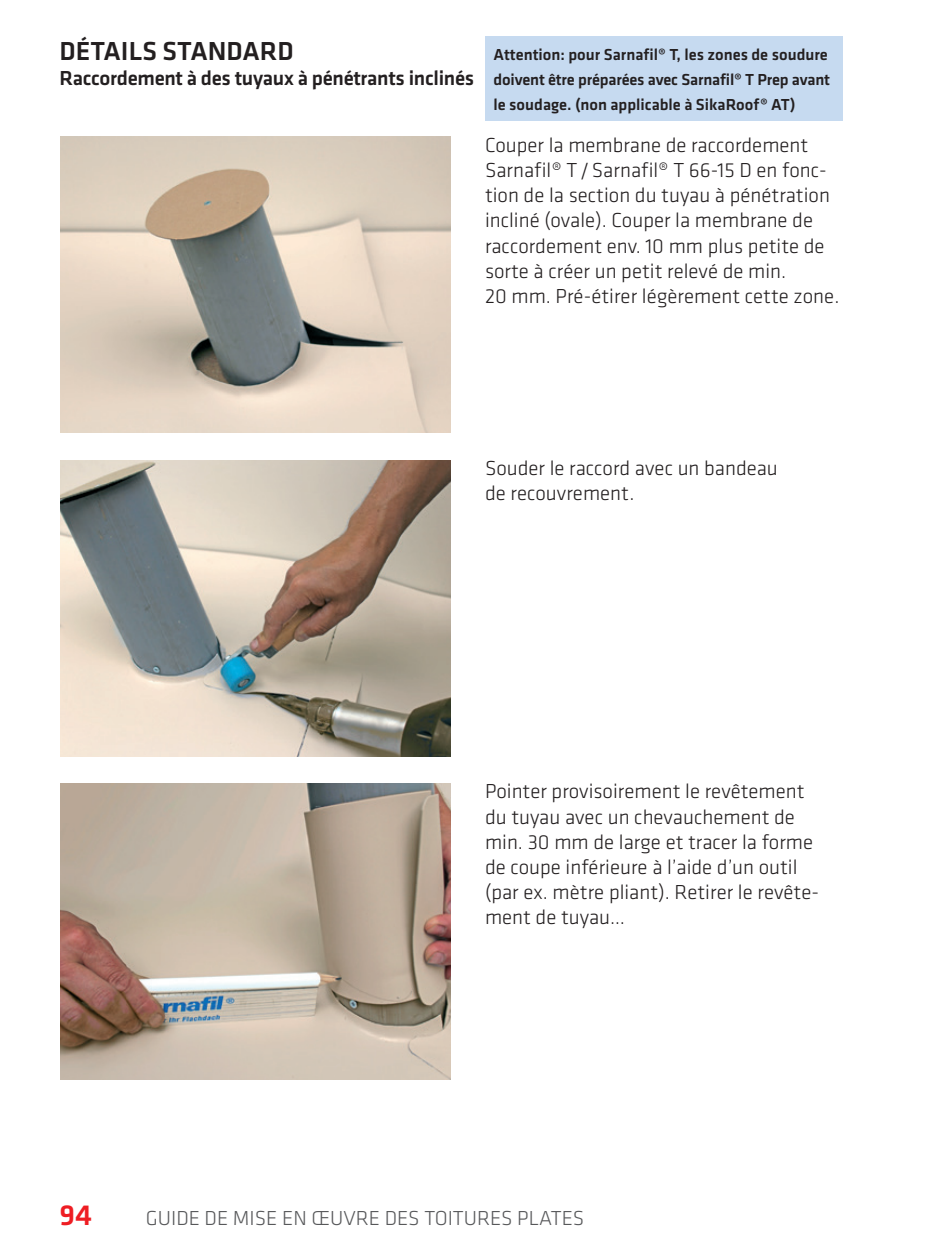
<style>
.page{position:relative;width:936px;height:1259px;background:#fff}
.page>*{position:absolute;margin:0;border:0;box-sizing:border-box;transform-origin:0 0}
.t1{font:500 30px "Klavika";color:#ee1d23}
.t2{font:500 27px "Klavika";color:#231f20}
.t3{font:300 21px/25.2px "Klavika";color:#231f20}
.t4{font:500 21px "Klavika";letter-spacing:-.015em;color:#231f20}
.t5{font:300 21px "Klavika";color:#57585a}
.t6{font:500 16.5px/25.2px "Klavika";color:#231f20}
</style>
<div class="page">
<img style="left:60px;top:136px;width:391px;height:297px">
<img style="left:60px;top:460px;width:391px;height:296px">
<img style="left:60px;top:783px;width:391px;height:296px">
<div style="left:485px;top:37px;width:357px;height:84px;background:#c6daf0"></div>
<p class="t2" style="left:60px;top:33px;width:236px">DÉTAILS STANDARD</p>
<p class="t4" style="left:60px;top:64px;width:416px">Raccordement à des tuyaux à pénétrants inclinés</p>
<p class="t6" style="left:493px;top:41px;width:338px">Attention: pour Sarnafil® T, les zones de soudure doivent être préparées avec Sarnafil® T Prep avant le soudage. (non applicable à SikaRoof® AT)</p>
<p class="t3" style="left:485px;top:132px;width:356px">Couper la membrane de raccordement Sarnafil® T/Sarnafil® T 66-15 D en fonc&shy;tion de la section du tuyau à pénétration incliné (ovale). Couper la membrane de raccordement env. 10 mm plus petite de sorte à créer un petit relevé de min.<br>20 mm. Pré-étirer légèrement cette zone.</p>
<p class="t3" style="left:485px;top:455px;width:294px">Souder le raccord avec un bandeau de recouvrement.</p>
<p class="t3" style="left:485px;top:778px;width:335px">Pointer provisoirement le revêtement du tuyau avec un chevauchement de min. 30 mm de large et tracer la forme de coupe inférieure à l’aide d’un outil (par ex. mètre pliant). Retirer le revête&shy;ment de tuyau…</p>
<h1 class="t1" style="left:60px;top:1194px;width:34px">94</h1>
<p class="t5" style="left:146px;top:1205px;width:440px">GUIDE DE MISE EN ŒUVRE DES TOITURES PLATES</p>
</div>
